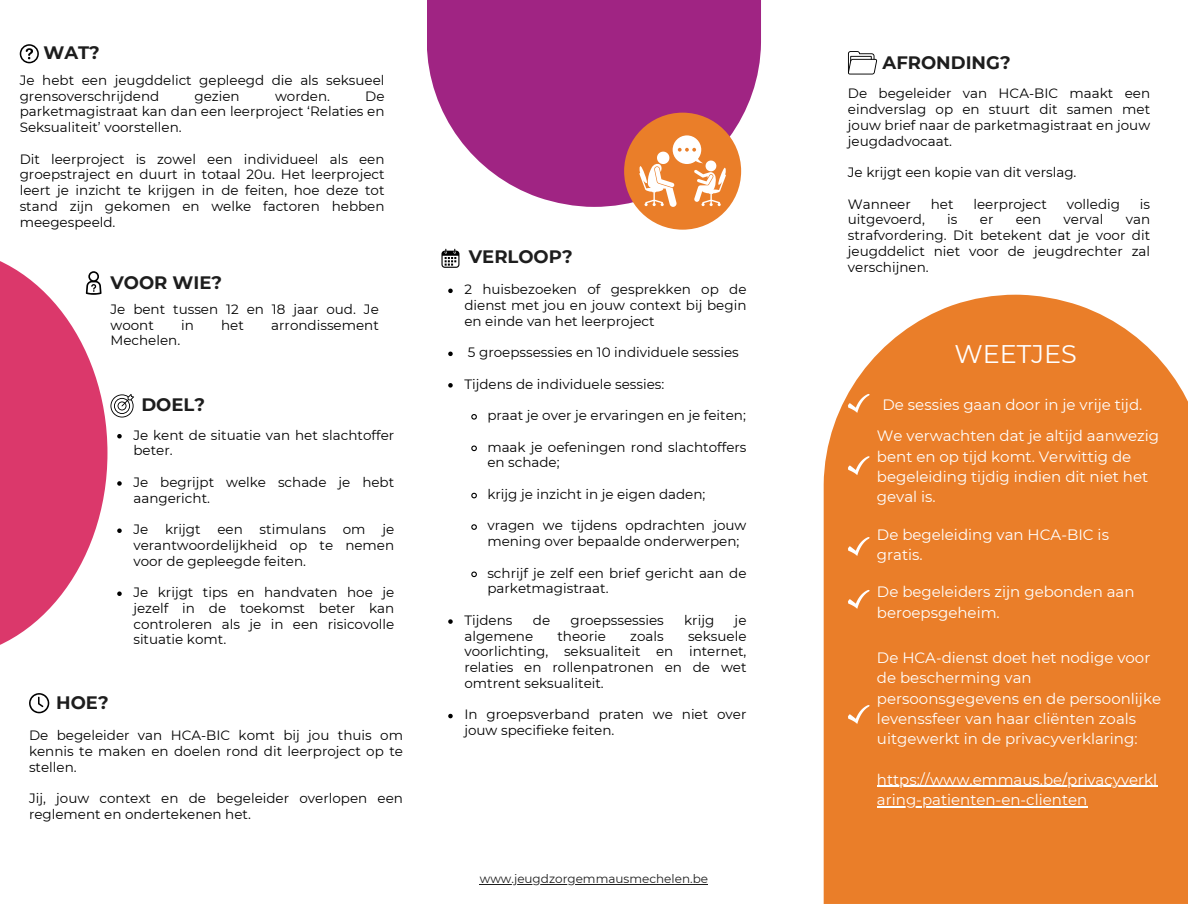
<style>
.page{position:relative;width:1188px;height:918px;background:#fff}
.page>*{position:absolute;margin:0;border:0;box-sizing:border-box;transform-origin:0 0}
.t1{font:25.5px "Montserrat";color:#fff}
.t2{font:700 18px "Montserrat";color:#1d1d1d}
.t3{font:15px/20.2px "Montserrat";color:#fff}
.t4{font:13.5px/15.8px "Montserrat";color:#000;text-align:justify}
.t5{font:12px "Montserrat";color:#1d1d1d}
</style>
<div class="page">
<svg style="left:0;top:261px;width:107px;height:384px;fill:#db386b"></svg>
<svg style="left:427px;top:0;width:334px;height:207px;background:#ad4394"></svg>
<div style="left:824px;top:295px;width:364px;height:609px;background:#ea7e29"></div>
<svg style="left:848px;top:394px;width:21px;height:19px"></svg>
<svg style="left:20px;top:44px;width:19px;height:19px"></svg>
<svg style="left:86px;top:271px;width:16px;height:24px"></svg>
<svg style="left:110px;top:394px;width:24px;height:24px"></svg>
<svg style="left:29px;top:693px;width:20px;height:20px"></svg>
<svg style="left:441px;top:249px;width:18px;height:19px"></svg>
<svg style="left:848px;top:51px;width:29px;height:24px"></svg>
<div style="left:624px;top:113px;width:117px;height:117px;background:#ea7e29;border-radius:50%"></div>
<svg style="left:639px;top:135px;width:87px;height:72px"></svg>
<svg style="left:448px;top:289px;width:5px;height:4px"></svg>
<svg style="left:448px;top:352px;width:5px;height:4px"></svg>
<svg style="left:448px;top:383px;width:5px;height:5px"></svg>
<svg style="left:471px;top:414px;width:6px;height:6px"></svg>
<svg style="left:471px;top:445px;width:6px;height:7px"></svg>
<svg style="left:471px;top:492px;width:6px;height:7px"></svg>
<svg style="left:471px;top:524px;width:6px;height:6px"></svg>
<svg style="left:471px;top:571px;width:6px;height:7px"></svg>
<svg style="left:448px;top:619px;width:5px;height:5px"></svg>
<svg style="left:448px;top:714px;width:5px;height:4px"></svg>
<svg style="left:117px;top:434px;width:5px;height:4px"></svg>
<svg style="left:117px;top:481px;width:5px;height:5px"></svg>
<svg style="left:117px;top:528px;width:5px;height:5px"></svg>
<svg style="left:117px;top:591px;width:5px;height:5px"></svg>
<svg style="left:848px;top:456px;width:21px;height:19px"></svg>
<svg style="left:848px;top:537px;width:21px;height:19px"></svg>
<svg style="left:848px;top:590px;width:21px;height:19px"></svg>
<hr style="left:877px;top:786px;width:280px;height:1px;background:#fff">
<hr style="left:877px;top:806px;width:210px;height:1px;background:#fff">
<svg style="left:848px;top:705px;width:21px;height:19px"></svg>
<hr style="left:480px;top:884px;width:228px;height:1px;background:#1d1d1d">
<p class="t2" style="left:43px;top:41px;width:58px">WAT?</p>
<p class="t4" style="left:20px;top:72px;width:366px">Je hebt een jeugddelict gepleegd die als seksueel grensoverschrijdend</p>
<p class="t4" style="left:195px;top:88px;width:47px">gezien</p>
<p class="t4" style="left:275px;top:88px;width:57px">worden.</p>
<p class="t4" style="left:20px;top:88px;width:366px;text-indent:346px">De parketmagistraat kan dan een leerproject ‘Relaties en Seksualiteit’ voorstellen.</p>
<p class="t4" style="left:20px;top:151px;width:366px">Dit leerproject is zowel een individueel als een groepstraject en duurt in totaal 20u. Het leerproject leert je inzicht te krijgen in de feiten, hoe deze tot stand zijn gekomen en welke factoren hebben meegespeeld.</p>
<h3 class="t2" style="left:110px;top:272px;width:113px">VOOR WIE?</h3>
<h3 class="t4" style="left:110px;top:301px;width:270px">Je bent tussen 12 en 18 jaar oud. Je woont</h3>
<h3 class="t4" style="left:181px;top:317px;width:14px">in</h3>
<h3 class="t4" style="left:221px;top:317px;width:24px">het</h3>
<h3 class="t4" style="left:271px;top:317px;width:109px">arrondissement</h3>
<h3 class="t4" style="left:110px;top:333px;width:71px">Mechelen.</h3>
<p class="t2" style="left:141px;top:393px;width:65px">DOEL?</p>
<p class="t4" style="left:133px;top:427px;width:262px">Je kent de situatie van het slachtoffer beter.</p>
<p class="t4" style="left:133px;top:474px;width:262px">Je begrijpt welke schade je hebt aangericht.</p>
<p class="t4" style="left:133px;top:521px;width:262px">Je krijgt een stimulans om je verantwoordelijkheid op te nemen voor de gepleegde feiten.</p>
<p class="t4" style="left:133px;top:584px;width:262px">Je krijgt tips en handvaten hoe je jezelf in de toekomst beter kan controleren als je in een risicovolle situatie komt.</p>
<p class="t2" style="left:56px;top:691px;width:54px">HOE?</p>
<p class="t4" style="left:29px;top:727px;width:375px">De begeleider van HCA-BIC komt bij jou thuis om kennis te maken en doelen rond dit leerproject op te stellen.</p>
<p class="t4" style="left:29px;top:790px;width:375px">Jij, jouw context en de begeleider overlopen een reglement en ondertekenen het.</p>
<p class="t2" style="left:469px;top:246px;width:105px">VERLOOP?</p>
<p class="t4" style="left:464px;top:281px;width:284px">2 huisbezoeken of gesprekken op de dienst met jou en jouw context bij begin en einde van het leerproject</p>
<p class="t4" style="left:468px;top:344px;width:272px">5 groepssessies en 10 individuele sessies</p>
<h3 class="t4" style="left:464px;top:376px;width:201px">Tijdens de individuele sessies:</h3>
<h3 class="t4" style="left:487px;top:407px;width:260px">praat je over je ervaringen en je feiten;</h3>
<p class="t4" style="left:487px;top:439px;width:261px">maak je oefeningen rond slachtoffers en schade;</p>
<p class="t4" style="left:487px;top:486px;width:220px">krijg je inzicht in je eigen daden;</p>
<p class="t4" style="left:487px;top:518px;width:261px">vragen we tijdens opdrachten jouw mening over bepaalde onderwerpen;</p>
<h3 class="t4" style="left:487px;top:565px;width:261px">schrijf je zelf een brief gericht aan de parketmagistraat.</h3>
<p class="t4" style="left:464px;top:612px;width:50px">Tijdens</p>
<p class="t4" style="left:533px;top:612px;width:19px">de</p>
<p class="t4" style="left:570px;top:612px;width:95px">groepssessies</p>
<p class="t4" style="left:684px;top:612px;width:32px">krijg</p>
<p class="t4" style="left:735px;top:612px;width:13px">je</p>
<p class="t4" style="left:464px;top:628px;width:70px">algemene</p>
<p class="t4" style="left:557px;top:628px;width:50px">theorie</p>
<p class="t4" style="left:630px;top:628px;width:35px">zoals</p>
<p class="t4" style="left:464px;top:628px;width:284px;text-indent:224px">seksuele voorlichting, seksualiteit en internet, relaties en rollenpatronen en de wet omtrent seksualiteit.</p>
<p class="t4" style="left:464px;top:707px;width:284px">In groepsverband praten we niet over jouw specifieke feiten.</p>
<p class="t5" style="left:480px;top:871px;width:230px">www.jeugdzorgemmausmechelen.be</p>
<p class="t2" style="left:883px;top:52px;width:130px">AFRONDING?</p>
<p class="t4" style="left:848px;top:86px;width:304px">De begeleider van HCA-BIC maakt een eindverslag op en stuurt dit samen met jouw brief naar de parketmagistraat en jouw jeugdadvocaat.</p>
<p class="t4" style="left:848px;top:164px;width:230px">Je krijgt een kopie van dit verslag.</p>
<p class="t4" style="left:848px;top:196px;width:64px">Wanneer</p>
<p class="t4" style="left:931px;top:196px;width:24px">het</p>
<p class="t4" style="left:974px;top:196px;width:75px">leerproject</p>
<p class="t4" style="left:1067px;top:196px;width:55px">volledig</p>
<p class="t4" style="left:1140px;top:196px;width:12px">is</p>
<p class="t4" style="left:848px;top:212px;width:78px">uitgevoerd,</p>
<p class="t4" style="left:947px;top:212px;width:12px">is</p>
<p class="t4" style="left:980px;top:212px;width:15px">er</p>
<p class="t4" style="left:1016px;top:212px;width:27px">een</p>
<p class="t4" style="left:1064px;top:212px;width:41px">verval</p>
<p class="t4" style="left:848px;top:212px;width:304px;text-indent:278px">van strafvordering. Dit betekent dat je voor dit jeugddelict niet voor de jeugdrechter zal verschijnen.</p>
<p class="t1" style="left:954px;top:338px;width:124px">WEETJES</p>
<p class="t3" style="left:883px;top:394px;width:261px">De sessies gaan door in je vrije tijd.</p>
<p class="t3" style="left:877px;top:426px;width:284px">We verwachten dat je altijd aanwezig bent en op tijd komt. Verwittig de begeleiding tijdig indien dit niet het geval is.</p>
<p class="t3" style="left:877px;top:524px;width:234px">De begeleiding van HCA-BIC is gratis.</p>
<p class="t3" style="left:877px;top:582px;width:259px">De begeleiders zijn gebonden aan beroepsgeheim.</p>
<h3 class="t3" style="left:877px;top:648px;width:286px">De HCA-dienst doet het nodige voor de bescherming van persoonsgegevens en de persoonlijke levenssfeer van haar cliënten zoals uitgewerkt in de privacyverklaring:</h3>
<h3 class="t3" style="left:877px;top:769px;width:282px">https://www.emmaus.be/privacyverkl</h3>
<h3 class="t3" style="left:877px;top:789px;width:212px">aring-patienten-en-clienten</h3>
</div>
